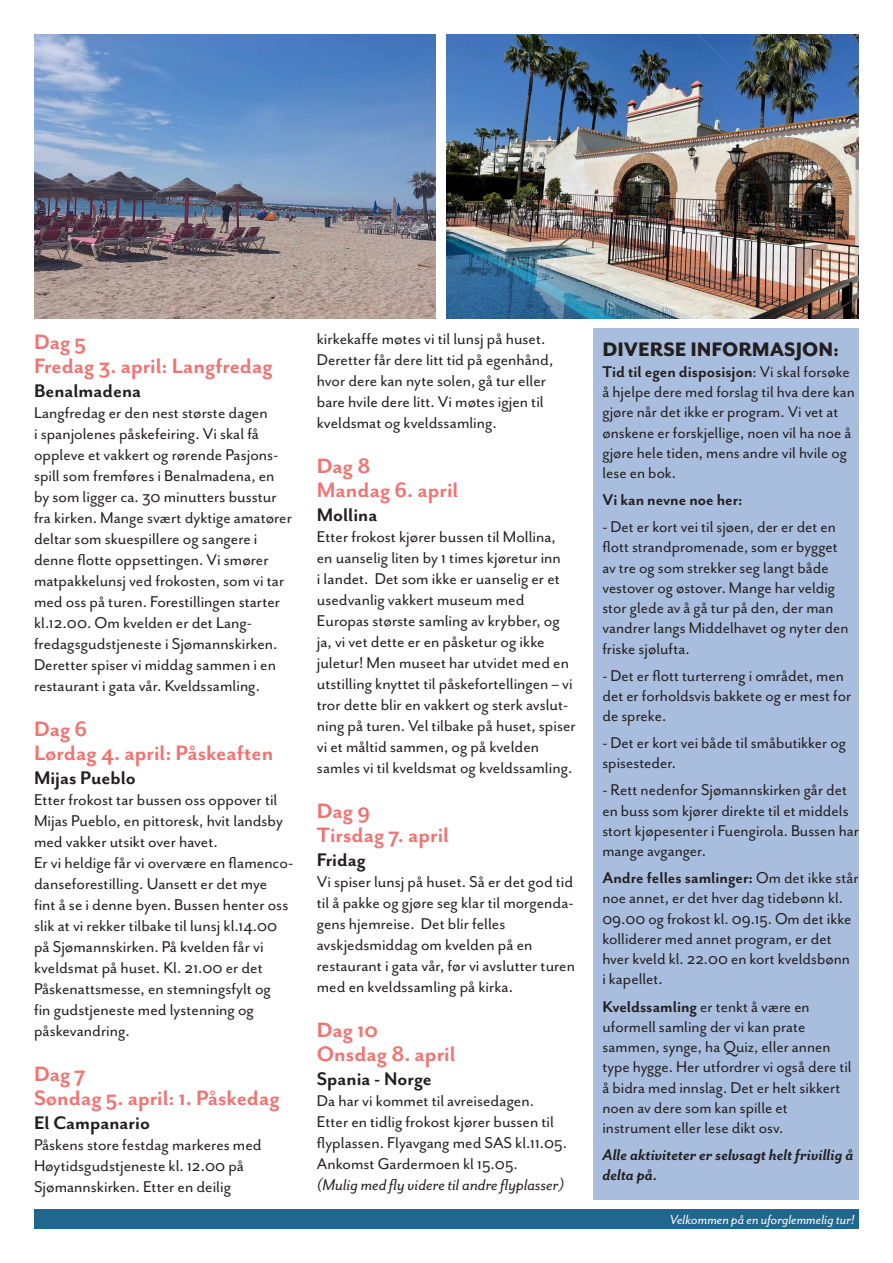
<style>
.page{position:relative;width:893px;height:1263px;background:#fff}
.page>*{position:absolute;margin:0;border:0;box-sizing:border-box;transform-origin:0 0}
.t1{font:700 24px "Mr Eaves San OT";color:#f07472}
.t2{font:800 22.5px "Mr Eaves San OT";color:#231f20}
.t3{font:700 21px "Mr Eaves San OT";color:#231f20}
.t4{font:18px/21px "Mr Eaves San OT";color:#231f20}
.t5{font:italic 700 18px/20.2px "Mr Eaves San OT";color:#231f20}
.t6{font:italic 18px "Mr Eaves San OT";color:#231f20}
.t7{font:700 18px "Mr Eaves San OT";color:#231f20}
.t8{font:italic 15px "Mr Eaves San OT";color:#fff}
.s1{font-weight:700}
</style>
<div class="page">
<div style="left:34px;top:1210px;width:825px;height:19px;background:#21678d"></div>
<img style="left:34px;top:34px;width:402px;height:285px">
<img style="left:446px;top:34px;width:413px;height:285px">
<div style="left:594px;top:328px;width:265px;height:872px;background:#a9bede"></div>
<p class="t1" style="left:34px;top:328px;width:54px">Dag 5</p>
<p class="t1" style="left:34px;top:352px;width:240px">Fredag 3. april: Langfredag</p>
<p class="t3" style="left:34px;top:379px;width:109px">Benalmadena</p>
<p class="t4" style="left:34px;top:402px;width:246px">Langfredag er den nest største dagen<br>i spanjolenes påskefeiring. Vi skal få oppleve et vakkert og rørende Pasjons-</p>
<p class="t4" style="left:34px;top:465px;width:259px">spill som fremføres i Benalmadena, en by som ligger ca. 30 minutters busstur fra kirken. Mange svært dyktige amatører deltar som skuespillere og sangere i denne flotte oppsettingen. Vi smører matpakkelunsj ved frokosten, som vi tar med oss på turen. Forestillingen starter kl.12.00. Om kvelden er det Lang-</p>
<p class="t4" style="left:34px;top:633px;width:245px;text-align:justify">fredagsgudstjeneste i Sjømannskirken.<br>Deretter spiser vi middag sammen i en restaurant i gata vår. Kveldssamling.</p>
<p class="t1" style="left:34px;top:715px;width:55px">Dag 6</p>
<p class="t1" style="left:34px;top:739px;width:241px">Lørdag 4. april: Påskeaften</p>
<p class="t3" style="left:34px;top:766px;width:103px">Mijas Pueblo</p>
<p class="t4" style="left:34px;top:789px;width:245px">Etter frokost tar bussen oss oppover til</p>
<p class="t4" style="left:34px;top:810px;width:251px">Mijas Pueblo, en pittoresk, hvit landsby med vakker utsikt over havet.</p>
<p class="t4" style="left:34px;top:852px;width:261px">Er vi heldige får vi overvære en flamenco-</p>
<p class="t4" style="left:34px;top:873px;width:256px">danseforestilling. Uansett er det mye fint å se i denne byen. Bussen henter oss slik at vi rekker tilbake til lunsj kl.14.00 på Sjømannskirken. På kvelden får vi kveldsmat på huset. Kl. 21.00 er det Påskenattsmesse, en stemningsfylt og</p>
<p class="t4" style="left:34px;top:999px;width:221px">fin gudstjeneste med lystenning og påskevandring.</p>
<p class="t1" style="left:34px;top:1060px;width:53px">Dag 7</p>
<p class="t1" style="left:34px;top:1084px;width:247px">Søndag 5. april: 1. Påskedag</p>
<p class="t3" style="left:34px;top:1111px;width:117px">El Campanario</p>
<p class="t4" style="left:34px;top:1134px;width:229px">Påskens store festdag markeres med<br>Høytidsgudstjeneste kl. 12.00 på<br>Sjømannskirken. Etter en deilig</p>
<p class="t4" style="left:317px;top:328px;width:238px">kirkekaffe møtes vi til lunsj på huset.<br>Deretter får dere litt tid på egenhånd, hvor dere kan nyte solen, gå tur eller bare hvile dere litt. Vi møtes igjen til kveldsmat og kveldssamling.</p>
<p class="t1" style="left:317px;top:452px;width:55px">Dag 8</p>
<p class="t1" style="left:317px;top:476px;width:143px">Mandag 6. april</p>
<p class="t3" style="left:317px;top:503px;width:62px">Mollina</p>
<p class="t4" style="left:317px;top:526px;width:246px">Etter frokost kjører bussen til Mollina, en uanselig liten by 1 times kjøretur inn i landet. Det som ikke er uanselig er et usedvanlig vakkert museum med</p>
<p class="t4" style="left:317px;top:610px;width:260px">Europas største samling av krybber, og ja, vi vet dette er en påsketur og ikke juletur! Men museet har utvidet med en utstilling knyttet til påskefortellingen – vi tror dette blir en vakkert og sterk avslut&shy;ning på turen. Vel tilbake på huset, spiser vi et måltid sammen, og på kvelden</p>
<p class="t4" style="left:317px;top:757px;width:257px">samles vi til kveldsmat og kveldssamling.</p>
<p class="t1" style="left:317px;top:797px;width:55px">Dag 9</p>
<p class="t1" style="left:317px;top:821px;width:134px">Tirsdag 7. april</p>
<p class="t3" style="left:317px;top:848px;width:51px">Fridag</p>
<p class="t4" style="left:317px;top:871px;width:258px;text-align:justify">Vi spiser lunsj på huset. Så er det god tid til å pakke og gjøre seg klar til morgenda&shy;gens hjemreise. Det blir felles</p>
<p class="t4" style="left:317px;top:934px;width:260px">avskjedsmiddag om kvelden på en restaurant i gata vår, før vi avslutter turen med en kveldssamling på kirka.</p>
<p class="t1" style="left:317px;top:1016px;width:63px">Dag 10</p>
<p class="t1" style="left:317px;top:1040px;width:140px">Onsdag 8. april</p>
<p class="t3" style="left:317px;top:1067px;width:116px">Spania - Norge</p>
<p class="t4" style="left:317px;top:1090px;width:252px">Da har vi kommet til avreisedagen.<br>Etter en tidlig frokost kjører bussen til flyplassen. Flyavgang med SAS kl.11.05.<br>Ankomst Gardermoen kl 15.05.</p>
<p class="t6" style="left:317px;top:1174px;width:249px">(Mulig med fly videre til andre flyplasser)</p>
<p class="t2" style="left:602px;top:337px;width:238px">DIVERSE INFORMASJON:</p>
<p class="t4" style="left:602px;top:362px;width:254px;line-height:20.2px"><span class="s1">Tid til egen disposisjon</span>: Vi skal forsøke å hjelpe dere med forslag til hva dere kan gjøre når det ikke er program. Vi vet at ønskene er forskjellige, noen vil ha noe å gjøre hele tiden, mens andre vil hvile og lese en bok.</p>
<p class="t7" style="left:602px;top:490px;width:142px">Vi kan nevne noe her:</p>
<p class="t4" style="left:602px;top:517px;width:248px;line-height:20.2px">- Det er kort vei til sjøen, der er det en flott strandpromenade, som er bygget av tre og som strekker seg langt både vestover og østover. Mange har veldig stor glede av å gå tur på den, der man vandrer langs Middelhavet og nyter den friske sjølufta.</p>
<p class="t4" style="left:602px;top:665px;width:250px;line-height:20.2px">- Det er flott turterreng i området, men det er forholdsvis bakkete og er mest for de spreke.</p>
<p class="t4" style="left:602px;top:733px;width:245px;line-height:20.2px">- Det er kort vei både til småbutikker og spisesteder.</p>
<p class="t4" style="left:602px;top:780px;width:258px;line-height:20.2px">- Rett nedenfor Sjømannskirken går det en buss som kjører direkte til et middels stort kjøpesenter i Fuengirola. Bussen har mange avganger.</p>
<p class="t4" style="left:602px;top:868px;width:258px;line-height:20.2px"><span class="s1">Andre felles samlinger:</span> Om det ikke står noe annet, er det hver dag tidebønn kl.<br>09.00 og frokost kl. 09.15. Om det ikke kolliderer med annet program, er det hver kveld kl. 22.00 en kort kveldsbønn<br>i kapellet.</p>
<p class="t4" style="left:602px;top:996px;width:209px"><span class="s1">Kveldssamling</span> er tenkt å være en</p>
<p class="t4" style="left:602px;top:1016px;width:205px">uformell samling der vi kan prate</p>
<p class="t4" style="left:602px;top:1037px;width:251px;line-height:20.2px">sammen, synge, ha Quiz, eller annen type hygge. Her utfordrer vi også dere til å bidra med innslag. Det er helt sikkert noen av dere som kan spille et</p>
<p class="t4" style="left:602px;top:1117px;width:182px">instrument eller lese dikt osv.</p>
<p class="t5" style="left:602px;top:1145px;width:253px">Alle aktiviteter er selvsagt helt frivillig å delta på.</p>
<p class="t8" style="left:670px;top:1212px;width:186px">Velkommen på en uforglemmelig tur!</p>
</div>
